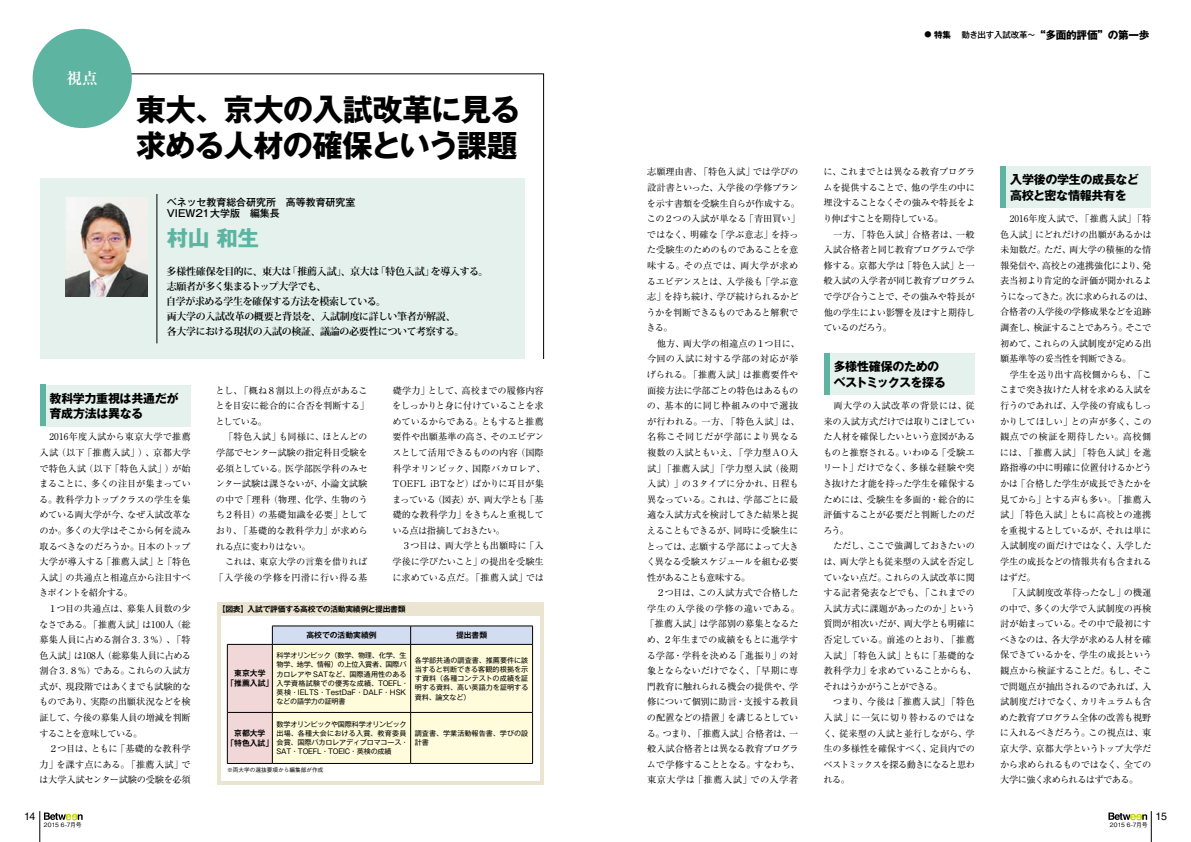
<style>
.page{position:relative;width:1191px;height:842px;background:#fff}
.page>*{position:absolute;margin:0;border:0;box-sizing:border-box;transform-origin:0 0}
.t1{font:700 30.5px/35.4px "Gothic MB101 Pro";letter-spacing:-.03em;color:#000}
.t2{font:700 21.3px "Gothic MB101 Pro";color:#5db4a0}
.t3{font:700 15.6px "Ryumin Pro";color:#fff}
.t4{font:700 12px/15.6px "Gothic MB101 Pro";letter-spacing:-.03em;color:#000}
.t5{font:700 10.6px "Gothic MB101 Pro";letter-spacing:-.03em;color:#000}
.t6{font:10.6px "Helvetica LT Std";color:#000}
.t7{font:700 9.9px/14.9px "Koz Min Pro";letter-spacing:-.03em;color:#000}
.t8{font:500 9.9px/11.3px "Gothic MB101 Pro";color:#000}
.t9{font:9.2px/15.6px "Ryumin Pro";letter-spacing:-.02em;color:#000}
.t10{font:700 7.8px "Gothic MB101 Pro De";letter-spacing:-.02em;color:#000}
.t11{font:700 7.8px "Gothic MB101 Pro De";color:#000}
.t12{font:7.1px/9.2px "Gothic MB101 Pro";letter-spacing:-.005em;color:#000}
.t13{font:7.1px "Gothic MB101 Pro";letter-spacing:.03em;color:#000}
.t14{font:500 5.9px "Gothic BBB Pro";letter-spacing:-.035em;color:#000}
.t15{font:500 5.7px "Gothic BBB Pro";color:#000}
.s1{font-family:"Gothic MB101 Pro De";font-weight:700;font-size:7.8px}
.s2{font-size:7.1px}
.s3{font-size:8.5px}
.s4{font-weight:500;font-size:8.5px}
</style>
<div class="page">
<svg style="left:39px;top:74px;width:505px;height:285px"></svg>
<div style="left:1000px;top:167px;width:150px;height:41px;background:#e4f1ed"></div>
<div style="left:1000px;top:166px;width:6px;height:41px;background:#5db4a0"></div>
<div style="left:824px;top:354px;width:150px;height:41px;background:#e4f1ed"></div>
<div style="left:823px;top:353px;width:6px;height:42px;background:#5db4a0"></div>
<div style="left:33px;top:29px;width:99px;height:99px;background:#5db4a0;border-radius:50%"></div>
<div style="left:40px;top:179px;width:484px;height:180px;background:#e4f1ed"></div>
<img style="left:65px;top:197px;width:83px;height:99px">
<hr style="left:157px;top:194px;width:1px;height:149px;background:#000">
<div style="left:40px;top:385px;width:150px;height:41px;background:#e4f1ed"></div>
<div style="left:40px;top:385px;width:5px;height:41px;background:#5db4a0"></div>
<div style="left:217px;top:602px;width:327px;height:182px;background:#eae4d0"></div>
<div style="left:221px;top:616px;width:318px;height:164px;background:#fff"></div>
<svg style="left:227px;top:626px;width:306px;height:137px;background:#f7f2dc"></svg>
<hr style="left:227px;top:644px;width:45px;height:1px;background:#000">
<hr style="left:227px;top:644px;width:1px;height:68px;background:#000">
<hr style="left:272px;top:644px;width:138px;height:1px;background:#000">
<hr style="left:272px;top:644px;width:1px;height:68px;background:#000">
<hr style="left:410px;top:644px;width:123px;height:1px;background:#000">
<hr style="left:410px;top:644px;width:1px;height:68px;background:#000">
<hr style="left:532px;top:644px;width:1px;height:68px;background:#000">
<hr style="left:227px;top:712px;width:45px;height:1px;background:#000">
<hr style="left:227px;top:712px;width:1px;height:51px;background:#000">
<hr style="left:272px;top:712px;width:138px;height:1px;background:#000">
<hr style="left:272px;top:712px;width:1px;height:51px;background:#000">
<hr style="left:410px;top:712px;width:123px;height:1px;background:#000">
<hr style="left:410px;top:712px;width:1px;height:51px;background:#000">
<hr style="left:532px;top:712px;width:1px;height:51px;background:#000">
<hr style="left:227px;top:763px;width:45px;height:1px;background:#000">
<hr style="left:272px;top:763px;width:138px;height:1px;background:#000">
<hr style="left:410px;top:763px;width:123px;height:1px;background:#000">
<svg style="left:44px;top:812px;width:39px;height:8px"></svg>
<hr style="left:40px;top:811px;width:1px;height:31px;background:#000">
<svg style="left:1108px;top:812px;width:39px;height:8px"></svg>
<hr style="left:1151px;top:811px;width:1px;height:31px;background:#000">
<h3 class="t3" style="left:67px;top:66px;width:33px">視点</h3>
<h1 class="t1" style="left:136px;top:88px;width:386px">東大、京大の入試改革に見る求める人材の確保という課題</h1>
<p class="t8" style="left:167px;top:195px;width:190px">ベネッセ教育総合研究所　高等教育研究室<br>VIEW21大学版　編集長</p>
<h2 class="t2" style="left:167px;top:220px;width:94px">村山 和生</h2>
<p class="t7" style="left:166px;top:264px;width:324px">多様性確保を目的に、東大は「推薦入試」、京大は「特色入試」を導入する。志願者が多く集まるトップ大学でも、<br>自学が求める学生を確保する方法を模索している。<br>両大学の入試改革の概要と背景を、入試制度に詳しい筆者が解説、<br>各大学における現状の入試の検証、議論の必要性について考察する。</p>
<h3 class="t4" style="left:49px;top:389px;width:131px">教科学力重視は共通だが育成方法は異なる</h3>
<p class="t9" style="left:39px;top:429px;width:154px">　2016年度入試から東京大学で推薦入試（以下「推薦入試」）、京都大学で特色入試（以下「特色入試」）が始まることに、多くの注目が集まっている。教科学力トップクラスの学生を集めている両大学が今、なぜ入試改革なのか。多くの大学はそこから何を読み取るべきなのだろうか。日本のトップ大学が導入する「推薦入試」と「特色入試」の共通点と相違点から注目すべきポイントを紹介する。<br>　１つ目の共通点は、募集人員数の少なさである。「推薦入試」は100人（総募集人員に占める割合３.３％）、「特色入試」は108人（総募集人員に占める割合３. ８％）である。これらの入試方式が、現段階ではあくまでも試験的なものであり、実際の出願状況などを検証して、今後の募集人員の増減を判断することを意味している。<br>　２つ目は、ともに「基礎的な教科学力」を課す点にある。「推薦入試」では大学入試センター試験の受験を必須</p>
<p class="t6" style="left:24px;top:810px;width:13px">14</p>
<p class="t14" style="left:44px;top:820px;width:39px">2015 6-7月号</p>
<p class="t9" style="left:214px;top:382px;width:156px">とし、「概ね８割以上の得点があることを目安に総合的に合否を判断する」としている。<br>　「特色入試」も同様に、ほとんどの学部でセンター試験の指定科目受験を必須としている。医学部医学科のみセンター試験は課さないが、小論文試験の中で「理科（物理、化学、生物のうち２科目）の基礎知識を必要」としており、「基礎的な教科学力」が求められる点に変わりはない。<br>　これは、東京大学の言葉を借りれば「入学後の学修を円滑に行い得る基</p>
<p class="t9" style="left:392px;top:382px;width:155px">礎学力」として、高校までの履修内容をしっかりと身に付けていることを求めているからである。ともすると推薦要件や出願基準の高さ、そのエビデンスとして活用できるものの内容（国際科学オリンピック、国際バカロレア、<br>TOEFL iBTなど）ばかりに耳目が集まっている（図表）が、両大学とも「基礎的な教科学力」をきちんと重視している点は指摘しておきたい。<br>　３つ目は、両大学とも出願時に「入学後に学びたいこと」の提出を受験生に求めている点だ。「推薦入試」では</p>
<p class="t10" style="left:218px;top:602px;width:189px">【図表】入試で評価する高校での活動実績例と提出書類</p>
<p class="t11" style="left:306px;top:629px;width:72px">高校での活動実績例</p>
<p class="t10" style="left:456px;top:629px;width:33px">提出書類</p>
<p class="t10" style="left:234px;top:667px;width:33px">東京大学</p>
<p class="t13" style="left:226px;top:677px;width:183px"><span class="s1">「推薦入試」</span>入学資格試験での優秀な成績、TOEFL・</p>
<p class="t12" style="left:276px;top:650px;width:132px;text-align:justify">科学オリンピック（数学、物理、化学、生物学、地学、情報）の上位入賞者、国際バカロレアや SATなど、国際通用性のある</p>
<p class="t12" style="left:276px;top:687px;width:131px">英検・IELTS・TestDaF・DALF・HSKなどの語学力の証明書</p>
<p class="t12" style="left:415px;top:654px;width:115px;text-align:justify">各学部共通の調査書、推薦要件に該当すると判断できる客観的根拠を示す資料（各種コンテストの成績を証明する資料、高い英語力を証明する資料、論文など）</p>
<p class="t12" style="left:276px;top:718px;width:131px">数学オリンピックや国際科学オリンピック出場、各種大会における入賞、教育委員</p>
<p class="t12" style="left:276px;top:746px;width:117px">SAT・TOEFL・TOEIC・英検の成績</p>
<p class="t10" style="left:234px;top:726px;width:33px">京都大学</p>
<p class="t12" style="left:226px;top:737px;width:183px"><span class="s1">「特色入試」</span>会賞、国際バカロレアディプロマコース・</p>
<p class="t15" style="left:227px;top:765px;width:98px">※両大学の選抜要項から編集部が作成</p>
<p class="t12" style="left:415px;top:728px;width:115px">調査書、学業活動報告書、学びの設計書</p>
<p class="t5" style="left:924px;top:26px;width:226px"><span class="s2">●</span> <span class="s3">特集</span> <span class="s4">動き出す入試改革～</span>“多面的評価”の第一歩</p>
<p class="t9" style="left:645px;top:163px;width:156px">志願理由書、「特色入試」では学びの設計書といった、入学後の学修プランを示す書類を受験生自らが作成する。この２つの入試が単なる「青田買い」ではなく、明確な「学ぶ意志」を持った受験生のためのものであることを意味する。その点では、両大学が求めるエビデンスとは、入学後も「学ぶ意志」を持ち続け、学び続けられるかどうかを判断できるものであると解釈できる。<br>　他方、両大学の相違点の１つ目に、今回の入試に対する学部の対応が挙げられる。「推薦入試」は推薦要件や面接方法に学部ごとの特色はあるものの、基本的に同じ枠組みの中で選抜が行われる。一方、「特色入試」は、名称こそ同じだが学部により異なる複数の入試ともいえ、「学力型ＡＯ入試」「推薦入試」「学力型入試（後期入試）」の３タイプに分かれ、日程も異なっている。これは、学部ごとに最適な入試方式を検討してきた結果と捉えることもできるが、同時に受験生にとっては、志願する学部によって大きく異なる受験スケジュールを組む必要性があることも意味する。<br>　２つ目は、この入試方式で合格した学生の入学後の学修の違いである。「推薦入試」は学部別の募集となるため、２年生までの成績をもとに進学する学部・学科を決める「進振り」の対象とならないだけでなく、「早期に専門教育に触れられる機会の提供や、学修について個別に助言・支援する教員の配置などの措置」を講じるとしている。つまり、「推薦入試」合格者は、一般入試合格者とは異なる教育プログラムで学修することとなる。すなわち、東京大学は「推薦入試」での入学者</p>
<p class="t9" style="left:823px;top:163px;width:154px">に、これまでとは異なる教育プログラムを提供することで、他の学生の中に埋没することなくその強みや特長をより伸ばすことを期待している。<br>　一方、「特色入試」合格者は、一般入試合格者と同じ教育プログラムで学修する。京都大学は「特色入試」と一般入試の入学者が同じ教育プログラムで学び合うことで、その強みや特長が他の学生によい影響を及ぼすと期待しているのだろう。</p>
<h3 class="t4" style="left:833px;top:357px;width:114px">多様性確保のためのベストミックスを探る</h3>
<p class="t9" style="left:823px;top:397px;width:155px">　両大学の入試改革の背景には、従来の入試方式だけでは取りこぼしていた人材を確保したいという意図があるものと推察される。いわゆる「受験エリート」だけでなく、多様な経験や突き抜けた才能を持った学生を確保するためには、受験生を多面的・総合的に評価することが必要だと判断したのだろう。<br>　ただし、ここで強調しておきたいのは、両大学とも従来型の入試を否定していない点だ。これらの入試改革に関する記者発表などでも、「これまでの入試方式に課題があったのか」という質問が相次いだが、両大学とも明確に否定している。前述のとおり、「推薦入試」「特色入試」ともに「基礎的な教科学力」を求めていることからも、それはうかがうことができる。<br>　つまり、今後は「推薦入試」「特色入試」に一気に切り替わるのではなく、従来型の入試と並行しながら、学生の多様性を確保すべく、定員内でのベストミックスを探る動きになると思われる。</p>
<h3 class="t4" style="left:1010px;top:170px;width:130px">入学後の学生の成長など高校と密な情報共有を</h3>
<p class="t9" style="left:999px;top:210px;width:155px">　2016年度入試で、「推薦入試」「特色入試」にどれだけの出願があるかは未知数だ。ただ、両大学の積極的な情報発信や、高校との連携強化により、発表当初より肯定的な評価が聞かれるようになってきた。次に求められるのは、合格者の入学後の学修成果などを追跡調査し、検証することであろう。そこで初めて、これらの入試制度が定める出願基準等の妥当性を判断できる。<br>　学生を送り出す高校側からも、「ここまで突き抜けた人材を求める入試を行うのであれば、入学後の育成もしっかりしてほしい」との声が多く、この観点での検証を期待したい。高校側には、「推薦入試」「特色入試」を進路指導の中に明確に位置付けるかどうかは「合格した学生が成長できたかを見てから」とする声も多い。「推薦入試」「特色入試」ともに高校との連携を重視するとしているが、それは単に入試制度の面だけではなく、入学した学生の成長などの情報共有も含まれるはずだ。<br>　「入試制度改革待ったなし」の機運の中で、多くの大学で入試制度の再検討が始まっている。その中で最初にすべきなのは、各大学が求める人材を確保できているかを、学生の成長という観点から検証することだ。もし、そこで問題点が抽出されるのであれば、入試制度だけでなく、カリキュラムも含めた教育プログラム全体の改善も視野に入れるべきだろう。この視点は、東京大学、京都大学というトップ大学だから求められるものではなく、全ての大学に強く求められるはずである。</p>
<p class="t14" style="left:1110px;top:820px;width:39px">2015 6-7月号</p>
<p class="t6" style="left:1155px;top:810px;width:13px">15</p>
</div>
